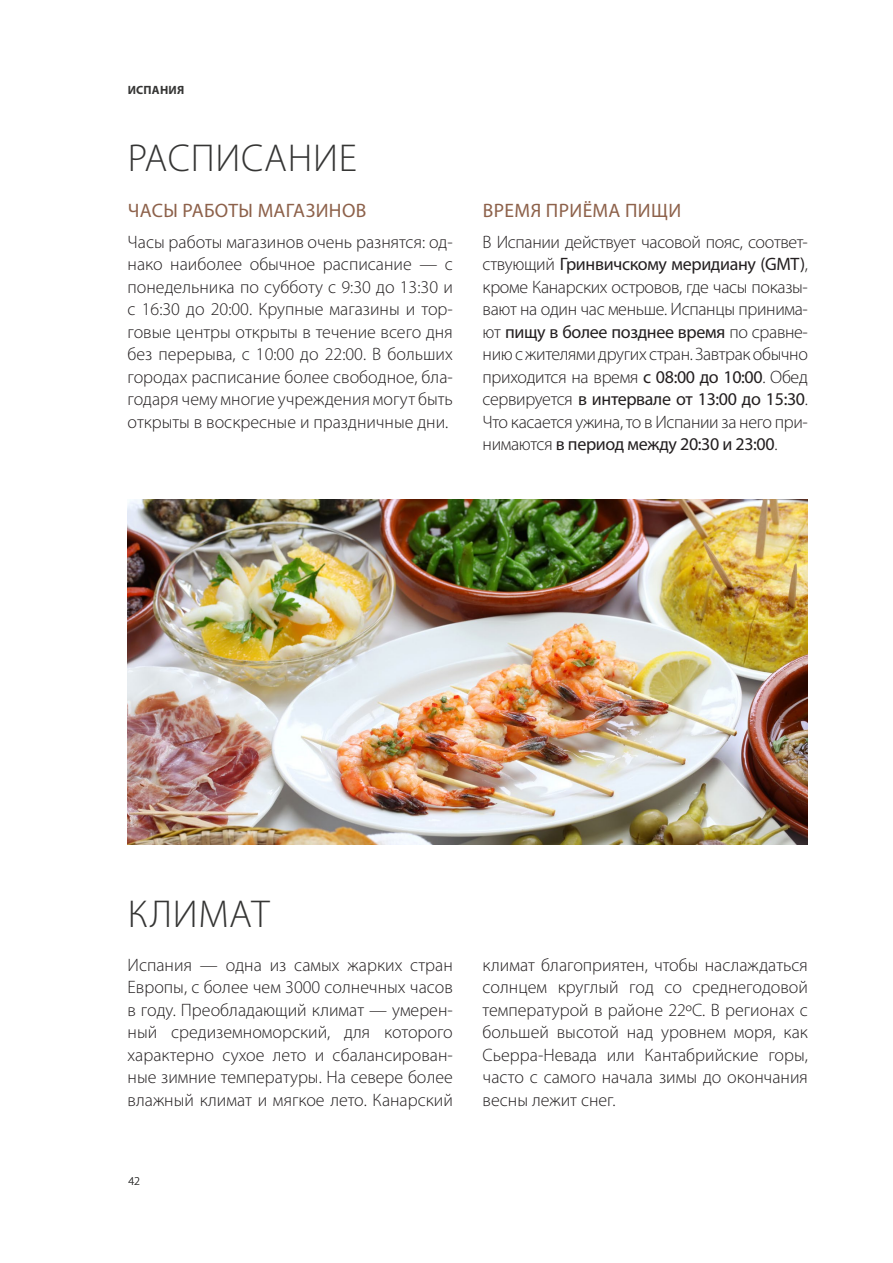
<style>
.page{position:relative;width:893px;height:1263px;background:#fff}
.page>*{position:absolute;margin:0;border:0;box-sizing:border-box;transform-origin:0 0}
.t1{font:300 39px "Myriad Pro";letter-spacing:.02em;color:#353534}
.t2{font:19.5px "Myriad Pro";letter-spacing:.02em;color:#8d614a}
.Body{font:300 18px/22.5px "Myriad Pro";color:#231f20;text-align:justify}
.t3{font:700 12px "Myriad Pro";letter-spacing:.02em;color:#353534}
.t4{font:300 12px "Myriad Pro";color:#353534}
.s1{font-weight:400}
</style>
<div class="page">
<img style="left:128px;top:500px;width:680px;height:344px">
<p class="t3" style="left:128px;top:82px;width:58px">ИСПАНИЯ</p>
<h2 class="t1" style="left:128px;top:135px;width:231px">РАСПИСАНИЕ</h2>
<h4 class="t2" style="left:128px;top:198px;width:240px">ЧАСЫ РАБОТЫ МАГАЗИНОВ</h4>
<p class="Body" style="left:128px;top:230px;width:327px">Часы работы магазинов очень разнятся: од&shy;нако наиболее обычное расписание — с понедельника по субботу с 9:30 до 13:30 и с 16:30 до 20:00. Крупные магазины и тор&shy;говые центры открыты в течение всего дня без перерыва, с 10:00 до 22:00. В больших городах расписание более свободное, бла&shy;годаря чему многие учреждения могут быть открыты в воскресные и праздничные дни.</p>
<h4 class="t2" style="left:483px;top:198px;width:200px">ВРЕМЯ ПРИËМА ПИЩИ</h4>
<p class="Body" style="left:483px;top:230px;width:327px">В Испании действует часовой пояс, соответ&shy;ствующий <span class="s1">Гринвичскому меридиану (GMT)</span>, кроме Канарских островов, где часы показы&shy;вают на один час меньше. Испанцы принима&shy;ют <span class="s1">пищу в более позднее время</span> по сравне&shy;нию с жителями других стран. Завтрак обычно приходится на время <span class="s1">с 08:00 до 10:00</span>. Обед сервируется <span class="s1">в интервале от 13:00 до 15:30</span>.<br>Что касается ужина, то в Испании за него при&shy;нимаются <span class="s1">в период между 20:30 и 23:00</span>.</p>
<h2 class="t1" style="left:128px;top:890px;width:143px">КЛИМАТ</h2>
<p class="Body" style="left:128px;top:953px;width:327px">Испания — одна из самых жарких стран Европы, с более чем 3000 солнечных часов в году. Преобладающий климат — умерен&shy;ный средиземноморский, для которого характерно сухое лето и сбалансирован&shy;ные зимние температуры. На севере более влажный климат и мягкое лето. Канарский</p>
<p class="Body" style="left:483px;top:953px;width:327px">климат благоприятен, чтобы наслаждаться солнцем круглый год со среднегодовой температурой в районе 22ºC. В регионах с большей высотой над уровнем моря, как Сьерра-Невада или Кантабрийские горы, часто с самого начала зимы до окончания весны лежит снег.</p>
<p class="t4" style="left:128px;top:1174px;width:13px">42</p>
</div>
